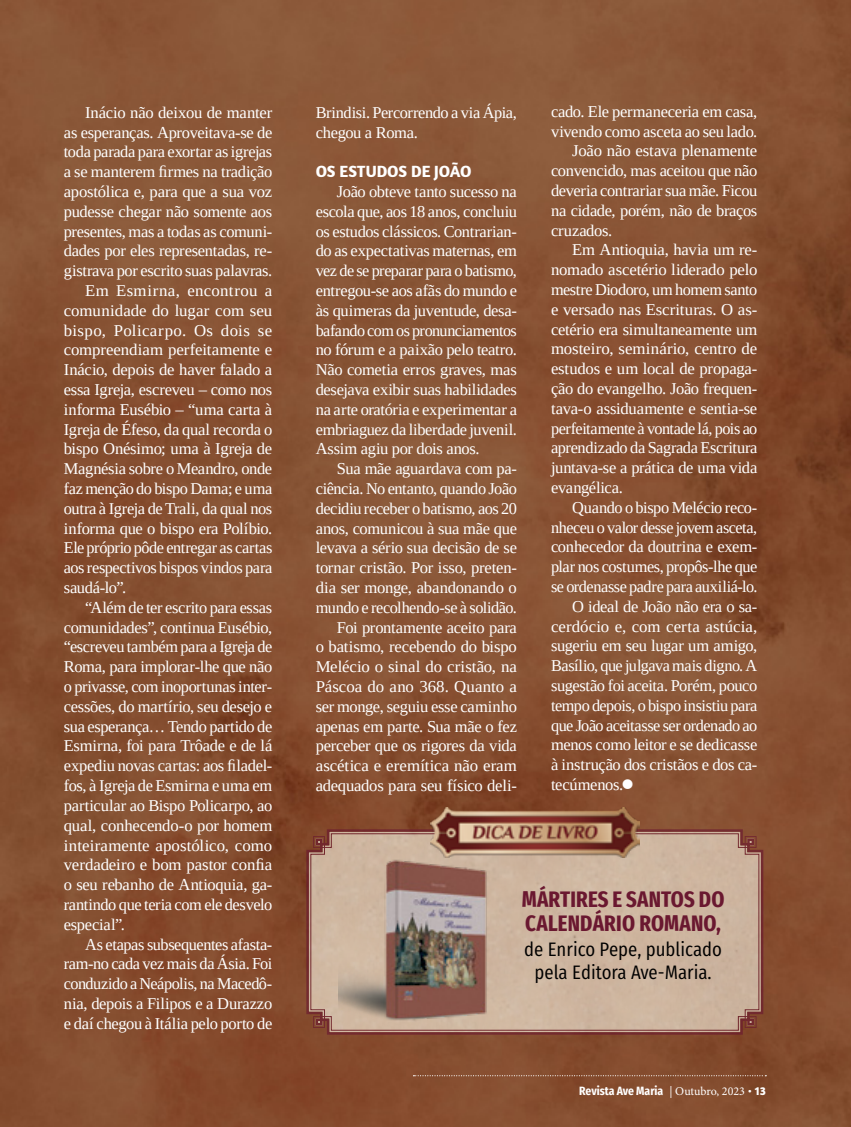
<style>
.page{position:relative;width:851px;height:1127px;background:#fff}
.page>*{position:absolute;margin:0;border:0;box-sizing:border-box;transform-origin:0 0}
.t1{font:41.25px "Tinos";color:#fff}
.t2{font:700 extra-condensed 22.5px/24px "Fira Sans";letter-spacing:.01em;color:#6a1830}
.t3{font:19.5px/22.5px "Fira Sans Condensed";color:#000;text-align:center}
.t4{font:16.5px/19.8px "Tinos";letter-spacing:-.015em;color:#fff}
.t5{font:16.5px "Tinos";letter-spacing:.005em;color:#fff}
.t6{font:16.5px "Tinos";letter-spacing:.025em;color:#fff}
.t7{font:16.5px "Tinos";letter-spacing:.02em;color:#fff}
.t8{font:700 16.5px "Amaranth";letter-spacing:-.005em;color:#fff}
.t9{font:700 12px "Fira Sans Condensed";color:#fff}
.s1{font-family:"Minion Pro";font-weight:400}
.s2{font-family:"Amaranth"}
</style>
<div class="page">
<img style="left:0;top:0;width:850px;height:1127px">
<svg style="left:305px;top:828px;width:459px;height:208px;background:#8a5043"></svg>
<div style="left:310px;top:833px;width:449px;height:198px;background:#ceb59f"></div>
<img style="left:431px;top:807px;width:208px;height:51px">
<img style="left:338px;top:859px;width:157px;height:165px">
<svg style="left:413px;top:1075px;width:353px;height:1px"></svg>
<p class="t4" style="left:85px;top:102px;width:189px">Inácio não deixou de manter</p>
<p class="t4" style="left:64px;top:122px;width:210px">as esperanças. Aproveitava-se de</p>
<p class="t4" style="left:64px;top:142px;width:210px">toda parada para exortar as igrejas</p>
<p class="t4" style="left:64px;top:162px;width:210px">a se manterem firmes na tradição</p>
<p class="t4" style="left:64px;top:181px;width:210px">apostólica e, para que a sua voz</p>
<p class="t4" style="left:64px;top:201px;width:210px">pudesse chegar não somente aos</p>
<p class="t4" style="left:64px;top:221px;width:210px">presentes, mas a todas as comuni-</p>
<p class="t4" style="left:64px;top:241px;width:210px">dades por eles representadas, re-</p>
<p class="t4" style="left:64px;top:261px;width:210px">gistrava por escrito suas palavras.</p>
<p class="t7" style="left:85px;top:280px;width:189px">Em Esmirna, encontrou a</p>
<p class="t4" style="left:64px;top:300px;width:210px">comunidade do lugar com seu</p>
<p class="t6" style="left:64px;top:319px;width:210px">bispo, Policarpo. Os dois se</p>
<p class="t4" style="left:64px;top:340px;width:210px">compreendiam perfeitamente e</p>
<p class="t4" style="left:64px;top:360px;width:210px">Inácio, depois de haver falado a</p>
<p class="t4" style="left:64px;top:379px;width:210px">essa Igreja, escreveu – como nos</p>
<p class="t4" style="left:64px;top:399px;width:210px">informa Eusébio – “uma carta à</p>
<p class="t4" style="left:64px;top:419px;width:210px">Igreja de Éfeso, da qual recorda o</p>
<p class="t4" style="left:64px;top:439px;width:210px">bispo Onésimo; uma à Igreja de</p>
<p class="t4" style="left:64px;top:459px;width:210px">Magnésia sobre o Meandro, onde</p>
<p class="t4" style="left:64px;top:478px;width:210px">faz menção do bispo Dama; e uma</p>
<p class="t4" style="left:64px;top:498px;width:210px">outra à Igreja de Trali, da qual nos</p>
<p class="t4" style="left:64px;top:518px;width:210px">informa que o bispo era Políbio.</p>
<p class="t4" style="left:64px;top:538px;width:210px">Ele próprio pôde entregar as cartas</p>
<p class="t4" style="left:64px;top:558px;width:210px">aos respectivos bispos vindos para</p>
<p class="t4" style="left:64px;top:577px;width:64px">saudá-lo”.</p>
<p class="t4" style="left:85px;top:597px;width:189px">“Além de ter escrito para essas</p>
<p class="t4" style="left:64px;top:617px;width:210px">comunidades”, continua Eusébio,</p>
<p class="t4" style="left:64px;top:637px;width:210px">“escreveu também para a Igreja de</p>
<p class="t4" style="left:64px;top:657px;width:210px">Roma, para implorar-lhe que não</p>
<p class="t4" style="left:64px;top:676px;width:210px">o privasse, com inoportunas inter-</p>
<p class="t4" style="left:64px;top:696px;width:210px">cessões, do martírio, seu desejo e</p>
<p class="t4" style="left:64px;top:716px;width:210px">sua esperança… Tendo partido de</p>
<p class="t4" style="left:64px;top:736px;width:210px">Esmirna, foi para Trôade e de lá</p>
<p class="t4" style="left:64px;top:756px;width:210px">expediu novas cartas: aos filadel-</p>
<p class="t4" style="left:64px;top:775px;width:210px">fos, à Igreja de Esmirna e uma em</p>
<p class="t4" style="left:64px;top:795px;width:210px">particular ao Bispo Policarpo, ao</p>
<p class="t4" style="left:64px;top:815px;width:210px">qual, conhecendo-o por homem</p>
<p class="t4" style="left:64px;top:835px;width:210px">inteiramente apostólico, como</p>
<p class="t4" style="left:64px;top:855px;width:210px">verdadeiro e bom pastor confia</p>
<p class="t4" style="left:64px;top:874px;width:210px">o seu rebanho de Antioquia, ga-</p>
<p class="t4" style="left:64px;top:894px;width:210px">rantindo que teria com ele desvelo</p>
<p class="t4" style="left:64px;top:914px;width:63px">especial”.</p>
<p class="t4" style="left:85px;top:934px;width:189px">As etapas subsequentes afasta-</p>
<p class="t4" style="left:64px;top:954px;width:210px">ram-no cada vez mais da Ásia. Foi</p>
<p class="t4" style="left:64px;top:973px;width:210px">conduzido a Neápolis, na Macedô-</p>
<p class="t4" style="left:64px;top:993px;width:210px">nia, depois a Filipos e a Durazzo</p>
<p class="t4" style="left:64px;top:1013px;width:210px">e daí chegou à Itália pelo porto de</p>
<p class="t4" style="left:315px;top:102px;width:203px">Brindisi. Percorrendo a via Ápia, chegou a Roma.</p>
<p class="t8" style="left:315px;top:161px;width:157px">OS ESTUDOS DE JOÃO</p>
<p class="t4" style="left:315px;top:181px;width:203px;text-align:justify;text-indent:21px">João obteve tanto sucesso na escola que, aos 18 anos, concluiu os estudos clássicos. Contrarian&shy;do as expectativas maternas, em vez de se preparar para o batismo, entregou-se aos afãs do mundo e às quimeras da juventude, desa&shy;bafando com os pronunciamentos no fórum e a paixão pelo teatro.<br>Não cometia erros graves, mas desejava exibir suas habilidades na arte oratória e experimentar a embriaguez da liberdade juvenil.<br>Assim agiu por dois anos.</p>
<p class="t4" style="left:315px;top:459px;width:203px;text-align:right">Sua mãe aguardava com pa&shy;ciência. No entanto, quando João decidiu receber o batismo, aos 20 anos, comunicou à sua mãe que levava a sério sua decisão de se tornar cristão. Por isso, preten&shy;dia ser monge, abandonando o mundo e recolhendo-se à solidão.<br>Foi prontamente aceito para<br>o batismo, recebendo do bispo<br>Melécio o sinal do cristão, na<br>Páscoa do ano 368. Quanto a ser monge, seguiu esse caminho apenas em parte. Sua mãe o fez perceber que os rigores da vida ascética e eremítica não eram adequados para seu físico deli-</p>
<p class="t4" style="left:551px;top:101px;width:208px">cado. Ele permaneceria em casa,</p>
<p class="t4" style="left:551px;top:121px;width:208px">vivendo como asceta ao seu lado.</p>
<p class="t4" style="left:572px;top:141px;width:186px">João não estava plenamente</p>
<p class="t4" style="left:551px;top:161px;width:208px">convencido, mas aceitou que não</p>
<p class="t4" style="left:551px;top:180px;width:208px">deveria contrariar sua mãe. Ficou</p>
<p class="t4" style="left:551px;top:200px;width:208px">na cidade, porém, não de braços</p>
<p class="t4" style="left:551px;top:220px;width:63px">cruzados.</p>
<p class="t4" style="left:572px;top:240px;width:186px">Em Antioquia, havia um re-</p>
<p class="t4" style="left:551px;top:260px;width:208px">nomado ascetério liderado pelo</p>
<p class="t4" style="left:551px;top:279px;width:208px">mestre Diodoro, um homem santo</p>
<p class="t4" style="left:551px;top:299px;width:208px">e versado nas Escrituras. O as-</p>
<p class="t4" style="left:551px;top:319px;width:208px">cetério era simultaneamente um</p>
<p class="t4" style="left:551px;top:339px;width:208px">mosteiro, seminário, centro de</p>
<p class="t4" style="left:551px;top:359px;width:208px">estudos e um local de propaga-</p>
<p class="t4" style="left:551px;top:378px;width:208px">ção do evangelho. João frequen-</p>
<p class="t4" style="left:551px;top:398px;width:208px">tava-o assiduamente e sentia-se</p>
<p class="t4" style="left:551px;top:418px;width:208px">perfeitamente à vontade lá, pois ao</p>
<p class="t4" style="left:551px;top:438px;width:208px">aprendizado da Sagrada Escritura</p>
<p class="t4" style="left:551px;top:458px;width:208px">juntava-se a prática de uma vida</p>
<p class="t4" style="left:551px;top:477px;width:73px">evangélica.</p>
<p class="t4" style="left:572px;top:497px;width:186px">Quando o bispo Melécio reco-</p>
<p class="t4" style="left:551px;top:517px;width:208px">nheceu o valor desse jovem asceta,</p>
<p class="t4" style="left:551px;top:537px;width:208px">conhecedor da doutrina e exem-</p>
<p class="t4" style="left:551px;top:557px;width:208px">plar nos costumes, propôs-lhe que</p>
<p class="t4" style="left:551px;top:576px;width:208px">se ordenasse padre para auxiliá-lo.</p>
<p class="t4" style="left:572px;top:596px;width:186px">O ideal de João não era o sa-</p>
<p class="t5" style="left:551px;top:615px;width:208px">cerdócio e, com certa astúcia,</p>
<p class="t4" style="left:551px;top:636px;width:208px">sugeriu em seu lugar um amigo,</p>
<p class="t4" style="left:551px;top:656px;width:208px">Basílio, que julgava mais digno. A</p>
<p class="t4" style="left:551px;top:675px;width:208px">sugestão foi aceita. Porém, pouco</p>
<p class="t4" style="left:551px;top:695px;width:208px">tempo depois, o bispo insistiu para</p>
<p class="t4" style="left:551px;top:715px;width:208px">que João aceitasse ser ordenado ao</p>
<p class="t4" style="left:551px;top:735px;width:208px">menos como leitor e se dedicasse</p>
<p class="t4" style="left:551px;top:755px;width:208px">à instrução dos cristãos e dos ca-</p>
<p class="t4" style="left:551px;top:774px;width:74px">tecúmenos.</p>
<h1 class="t1" style="left:620px;top:757px;width:16px">•</h1>
<h2 class="t2" style="left:521px;top:885px;width:204px">MÁRTIRES E SANTOS DO<br>CALENDÁRIO ROMANO,</h2>
<p class="t3" style="left:524px;top:936px;width:199px">de Enrico Pepe, publicado pela Editora Ave-Maria.</p>
<p class="t9" style="left:579px;top:1080px;width:188px">Revista Ave Maria <span class="s1">| Outubro, 2023</span> <span class="s2">• 13</span></p>
</div>
